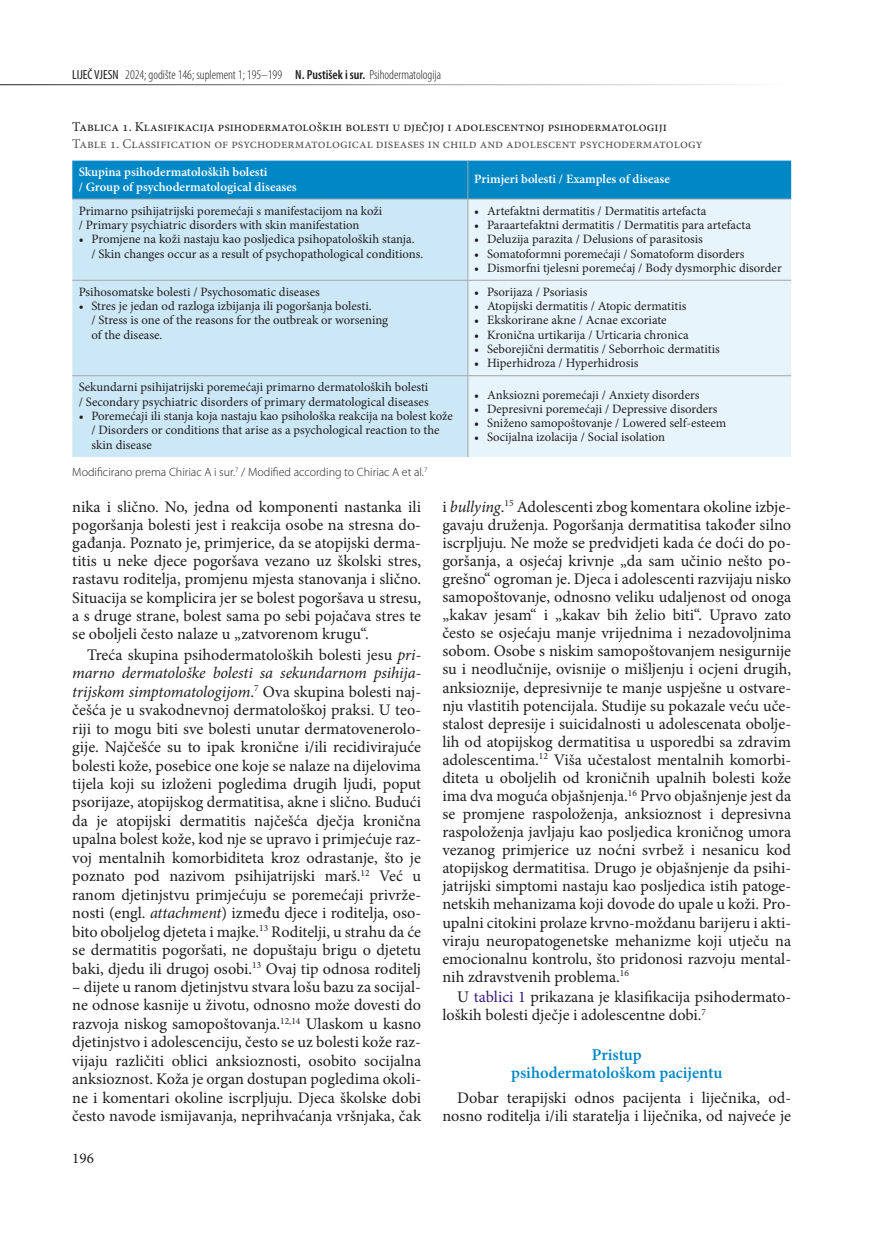
<style>
.page{position:relative;width:872px;height:1234px;background:#fff}
.page>*{position:absolute;margin:0;border:0;box-sizing:border-box;transform-origin:0 0}
.t1{font:600 16.5px/18px "Minion Pro";letter-spacing:-.005em;color:#0087c5;text-align:center}
.t2{font:16.2px/18px "Minion Pro";color:#1f1e1f;text-align:justify}
.t3{font:15px "Minion Pro";color:#1f1e1f}
.t4{font:13.5px "Minion Pro";color:#1f1e1f}
.t5{font:13.5px "Minion Pro";color:#565557}
.t6{font:300 condensed 13.2px "Myriad Pro";color:#1f1e1f}
.t7{font:12.75px/14.2px "Minion Pro";color:#1f1e1f}
.t8{font:600 12.75px/14.2px "Minion Pro";color:#fff}
.t9{font:300 12px "Myriad Pro";color:#1f1e1f}
.s1{font-weight:400}
.s2{font-weight:600}
.s3{font-style:italic}
.s4{color:#371d7c}
</style>
<div class="page">
<hr style="left:0;top:84px;width:791px;height:1px;background:#1f1e1f">
<div style="left:72px;top:160px;width:719px;height:39px;background:#0087c5"></div>
<div style="left:72px;top:200px;width:395px;height:257px;background:#cce8f7"></div>
<div style="left:468px;top:200px;width:323px;height:257px;background:#e8f4fc"></div>
<hr style="left:467px;top:160px;width:1px;height:39px;background:#a4a5a8">
<hr style="left:72px;top:199px;width:396px;height:1px;background:#a4a5a8">
<hr style="left:468px;top:199px;width:323px;height:1px;background:#a4a5a8">
<hr style="left:467px;top:199px;width:1px;height:81px;background:#a4a5a8">
<hr style="left:72px;top:280px;width:396px;height:1px;background:#a4a5a8">
<hr style="left:468px;top:280px;width:323px;height:1px;background:#a4a5a8">
<hr style="left:467px;top:280px;width:1px;height:95px;background:#a4a5a8">
<hr style="left:72px;top:375px;width:396px;height:1px;background:#a4a5a8">
<hr style="left:468px;top:375px;width:323px;height:1px;background:#a4a5a8">
<hr style="left:467px;top:376px;width:1px;height:81px;background:#a4a5a8">
<p class="t6" style="left:72px;top:67px;width:370px"><span class="s1">LIJEČ VJESN</span> 2024; godište 146; suplement 1; 195–199 <span class="s2">N. Pustišek i sur.</span> Psihodermatologija</p>
<p class="t4" style="left:72px;top:118px;width:596px">Tablica 1. Klasifikacija psihodermatoloških bolesti u dječjoj i adolescentnoj psihodermatologiji</p>
<p class="t5" style="left:72px;top:135px;width:632px">Table 1. Classification of psychodermatological diseases in child and adolescent psychodermatology</p>
<p class="t8" style="left:79px;top:165px;width:219px">Skupina psihodermatoloških bolesti<br>/ Group of psychodermatological diseases</p>
<p class="t8" style="left:474px;top:172px;width:197px">Primjeri bolesti / Examples of disease</p>
<p class="t7" style="left:79px;top:203px;width:305px">Primarno psihijatrijski poremećaji s manifestacijom na koži / Primary psychiatric disorders with skin manifestation</p>
<p class="t7" style="left:91px;top:232px;width:333px;text-indent:-13px">• Promjene na koži nastaju kao posljedica psihopatoloških stanja.<br>/ Skin changes occur as a result of psychopathological conditions.</p>
<p class="t7" style="left:474px;top:203px;width:233px">• Artefaktni dermatitis / Dermatitis artefacta</p>
<p class="t7" style="left:474px;top:218px;width:278px">• Paraartefaktni dermatitis / Dermatitis para artefacta</p>
<p class="t7" style="left:474px;top:232px;width:230px">• Deluzija parazita / Delusions of parasitosis</p>
<p class="t7" style="left:474px;top:246px;width:272px">• Somatoformni poremećaji / Somatoform disorders</p>
<p class="t7" style="left:474px;top:260px;width:309px">• Dismorfni tjelesni poremećaj / Body dysmorphic disorder</p>
<p class="t7" style="left:79px;top:285px;width:243px">Psihosomatske bolesti / Psychosomatic diseases</p>
<p class="t7" style="left:91px;top:299px;width:298px;text-indent:-13px">• Stres je jedan od razloga izbijanja ili pogoršanja bolesti.<br>/ Stress is one of the reasons for the outbreak or worsening of the disease.</p>
<p class="t7" style="left:79px;top:380px;width:351px">Sekundarni psihijatrijski poremećaji primarno dermatoloških bolesti / Secondary psychiatric disorders of primary dermatological diseases</p>
<p class="t7" style="left:91px;top:409px;width:363px;text-indent:-13px">• Poremećaji ili stanja koja nastaju kao psihološka reakcija na bolest kože / Disorders or conditions that arise as a psychological reaction to the skin disease</p>
<p class="t9" style="left:72px;top:464px;width:357px">Modificirano prema Chiriac A i sur.<sup>7</sup> / Modified according to Chiriac A et al.<sup>7</sup></p>
<p class="t7" style="left:474px;top:285px;width:115px">• Psorijaza / Psoriasis</p>
<p class="t7" style="left:474px;top:299px;width:214px">• Atopijski dermatitis / Atopic dermatitis</p>
<p class="t7" style="left:474px;top:313px;width:194px">• Ekskorirane akne / Acnae excoriate</p>
<p class="t7" style="left:474px;top:327px;width:216px">• Kronična urtikarija / Urticaria chronica</p>
<p class="t7" style="left:474px;top:342px;width:247px">• Seborejični dermatitis / Seborrhoic dermatitis</p>
<p class="t7" style="left:474px;top:356px;width:166px">• Hiperhidroza / Hyperhidrosis</p>
<p class="t7" style="left:474px;top:387px;width:227px">• Anksiozni poremećaji / Anxiety disorders</p>
<p class="t7" style="left:474px;top:401px;width:245px">• Depresivni poremećaji / Depressive disorders</p>
<p class="t7" style="left:474px;top:416px;width:253px">• Sniženo samopoštovanje / Lowered self-esteem</p>
<p class="t7" style="left:474px;top:430px;width:192px">• Socijalna izolacija / Social isolation</p>
<p class="t2" style="left:72px;top:497px;width:350px">nika i slično. No, jedna od komponenti nastanka ili pogoršanja bolesti jest i reakcija osobe na stresna do&shy;gađanja. Poznato je, primjerice, da se atopijski derma&shy;titis u neke djece pogoršava vezano uz školski stres, rastavu roditelja, promjenu mjesta stanovanja i slično.<br>Situacija se komplicira jer se bolest pogoršava u stresu, a s druge strane, bolest sama po sebi pojačava stres te se oboljeli često nalaze u „zatvorenom krugu“.</p>
<p class="t2" style="left:72px;top:645px;width:351px;line-height:18.5px;text-indent:15px">Treća skupina psihodermatoloških bolesti jesu <span class="s3">pri&shy;marno dermatološke bolesti sa sekundarnom psihija&shy;trijskom simptomatologijom</span>.<sup>7</sup> Ova skupina bolesti naj&shy;češća je u svakodnevnoj dermatološkoj praksi. U teo&shy;riji to mogu biti sve bolesti unutar dermatovenerolo&shy;gije. Najčešće su to ipak kronične i/ili recidivirajuće bolesti kože, posebice one koje se nalaze na dijelovima tijela koji su izloženi pogledima drugih ljudi, poput psorijaze, atopijskog dermatitisa, akne i slično. Budući da je atopijski dermatitis najčešća dječja kronična upalna bolest kože, kod nje se upravo i primjećuje raz&shy;voj mentalnih komorbiditeta kroz odrastanje, što je poznato pod nazivom psihijatrijski marš.<sup>12</sup> Već u ranom djetinjstvu primjećuju se poremećaji privrže&shy;nosti (engl. <span class="s3">attachment</span>) između djece i roditelja, oso&shy;bito oboljelog djeteta i majke.<sup>13</sup> Roditelji, u strahu da će se dermatitis pogoršati, ne dopuštaju brigu o djetetu baki, djedu ili drugoj osobi.<sup>13</sup> Ovaj tip odnosa roditelj</p>
<p class="t2" style="left:72px;top:977px;width:350px;line-height:18.5px">– dijete u ranom djetinjstvu stvara lošu bazu za socijal&shy;ne odnose kasnije u životu, odnosno može dovesti do razvoja niskog samopoštovanja.<sup>12,14</sup> Ulaskom u kasno djetinjstvo i adolescenciju, često se uz bolesti kože raz&shy;vijaju različiti oblici anksioznosti, osobito socijalna anksioznost. Koža je organ dostupan pogledima okoli&shy;ne i komentari okoline iscrpljuju. Djeca školske dobi često navode ismijavanja, neprihvaćanja vršnjaka, čak</p>
<p class="t3" style="left:72px;top:1147px;width:23px">196</p>
<p class="t2" style="left:442px;top:497px;width:350px">i <span class="s3">bullying</span>.<sup>15</sup> Adolescenti zbog komentara okoline izbje&shy;gavaju druženja. Pogoršanja dermatitisa također silno iscrpljuju. Ne može se predvidjeti kada će doći do po&shy;goršanja, a osjećaj krivnje „da sam učinio nešto po&shy;grešno“ ogroman je. Djeca i adolescenti razvijaju nisko samopoštovanje, odnosno veliku udaljenost od onoga „kakav jesam“ i „kakav bih želio biti“. Upravo zato često se osjećaju manje vrijednima i nezadovoljnima sobom. Osobe s niskim samopoštovanjem nesigurnije su i neodlučnije, ovisnije o mišljenju i ocjeni drugih, anksioznije, depresivnije te manje uspješne u ostvare&shy;nju vlastitih potencijala. Studije su pokazale veću uče&shy;stalost depresije i suicidalnosti u adolescenata obolje&shy;lih od atopijskog dermatitisa u usporedbi sa zdravim adolescentima.<sup>12</sup> Viša učestalost mentalnih komorbi&shy;diteta u oboljelih od kroničnih upalnih bolesti kože ima dva moguća objašnjenja.<sup>16</sup> Prvo objašnjenje jest da se promjene raspoloženja, anksioznost i depresivna raspoloženja javljaju kao posljedica kroničnog umora vezanog primjerice uz noćni svrbež i nesanicu kod atopijskog dermatitisa. Drugo je objašnjenje da psihi&shy;jatrijski simptomi nastaju kao posljedica istih patoge&shy;netskih mehanizama koji dovode do upale u koži. Pro&shy;upalni citokini prolaze krvno-moždanu barijeru i akti&shy;viraju neuropatogenetske mehanizme koji utječu na emocionalnu kontrolu, što pridonosi razvoju mental&shy;nih zdravstvenih problema.<sup>16</sup></p>
<p class="t2" style="left:442px;top:988px;width:350px;text-indent:15px">U <span class="s4">tablici 1</span> prikazana je klasifikacija psihodermato&shy;loških bolesti dječje i adolescentne dobi.<sup>7</sup></p>
<p class="t1" style="left:511px;top:1045px;width:213px">Pristup<br>psihodermatološkom pacijentu</p>
<p class="t2" style="left:442px;top:1088px;width:350px;text-align:right">Dobar terapijski odnos pacijenta i liječnika, od&shy;nosno roditelja i/ili staratelja i liječnika, od najveće je</p>
</div>
